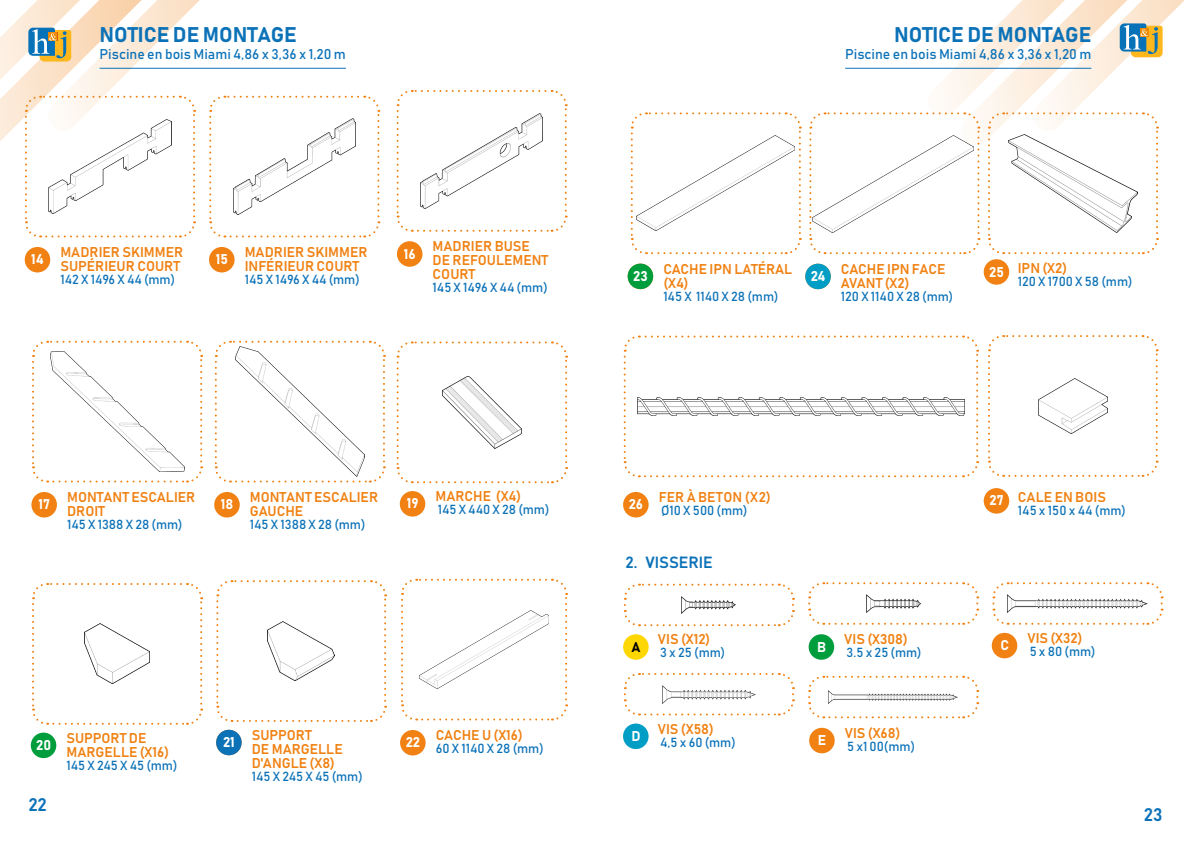
<style>
.page{position:relative;width:1191px;height:842px;background:#fff}
.page>*{position:absolute;margin:0;border:0;box-sizing:border-box;transform-origin:0 0}
.t1{font:21px "Bahnschrift";color:#0c72b8}
.t2{font:18px "Bahnschrift";color:#0c72b8}
.t3{font:16px "Bahnschrift";color:#0c72b8}
.t4{font:14px/14px "Bahnschrift";color:#f08112}
.t5{font:14px "Bahnschrift";color:#0c72b8}
.t6{font:14px "Bahnschrift";color:#fff}
.t7{font:14px "Bahnschrift";color:#000}
.t8{font:13px "Bahnschrift";color:#0c72b8}
</style>
<div class="page">
<svg style="left:809px;top:0;width:376px;height:255px"></svg>
<svg style="left:988px;top:335px;width:170px;height:142px"></svg>
<svg style="left:623px;top:335px;width:356px;height:143px"></svg>
<svg style="left:623px;top:583px;width:172px;height:44px"></svg>
<svg style="left:808px;top:582px;width:171px;height:43px"></svg>
<svg style="left:992px;top:582px;width:171px;height:43px"></svg>
<svg style="left:623px;top:673px;width:172px;height:43px"></svg>
<svg style="left:808px;top:675px;width:171px;height:44px"></svg>
<svg style="left:32px;top:340px;width:171px;height:143px"></svg>
<svg style="left:396px;top:90px;width:172px;height:142px"></svg>
<svg style="left:214px;top:340px;width:172px;height:143px"></svg>
<svg style="left:396px;top:341px;width:172px;height:143px"></svg>
<svg style="left:32px;top:583px;width:171px;height:142px"></svg>
<svg style="left:216px;top:580px;width:171px;height:142px"></svg>
<svg style="left:630px;top:112px;width:172px;height:143px"></svg>
<svg style="left:401px;top:578px;width:167px;height:143px"></svg>
<svg style="left:0;top:0;width:380px;height:238px"></svg>
<div style="left:983px;top:259px;width:26px;height:26px;background:#f08112;border-radius:50%"></div>
<div style="left:805px;top:264px;width:25px;height:25px;background:#009dc5;border-radius:50%"></div>
<div style="left:983px;top:488px;width:26px;height:26px;background:#f08112;border-radius:50%"></div>
<div style="left:623px;top:492px;width:25px;height:25px;background:#f08112;border-radius:50%"></div>
<div style="left:623px;top:634px;width:25px;height:26px;background:#ffd700;border-radius:50%"></div>
<div style="left:808px;top:634px;width:26px;height:26px;background:#009d3d;border-radius:50%"></div>
<div style="left:991px;top:633px;width:26px;height:25px;background:#f08112;border-radius:50%"></div>
<div style="left:623px;top:723px;width:25px;height:26px;background:#009dc5;border-radius:50%"></div>
<div style="left:809px;top:728px;width:25px;height:25px;background:#f08112;border-radius:50%"></div>
<div style="left:31px;top:492px;width:26px;height:25px;background:#f08112;border-radius:50%"></div>
<div style="left:397px;top:241px;width:25px;height:26px;background:#f08112;border-radius:50%"></div>
<div style="left:214px;top:492px;width:26px;height:25px;background:#f08112;border-radius:50%"></div>
<div style="left:400px;top:491px;width:25px;height:26px;background:#f08112;border-radius:50%"></div>
<div style="left:216px;top:730px;width:26px;height:25px;background:#0c72b8;border-radius:50%"></div>
<div style="left:31px;top:733px;width:25px;height:25px;background:#009d3d;border-radius:50%"></div>
<div style="left:627px;top:264px;width:26px;height:25px;background:#009d3d;border-radius:50%"></div>
<div style="left:400px;top:730px;width:25px;height:25px;background:#f08112;border-radius:50%"></div>
<div style="left:25px;top:247px;width:25px;height:25px;background:#f08112;border-radius:50%"></div>
<div style="left:209px;top:247px;width:25px;height:25px;background:#f08112;border-radius:50%"></div>
<h1 class="t1" style="left:100px;top:22px;width:199px">NOTICE DE MONTAGE</h1>
<p class="t5" style="left:100px;top:45px;width:248px">Piscine en bois Miami 4,86 x 3,36 x 1,20 m</p>
<h1 class="t1" style="left:894px;top:22px;width:199px">NOTICE DE MONTAGE</h1>
<p class="t5" style="left:845px;top:45px;width:248px">Piscine en bois Miami 4,86 x 3,36 x 1,20 m</p>
<p class="t6" style="left:31px;top:250px;width:14px">14</p>
<p class="t4" style="left:245px;top:245px;width:124px">MADRIER SKIMMER<br>INFÉRIEUR COURT</p>
<p class="t8" style="left:245px;top:271px;width:117px">145 X 1496 X 44 (mm)</p>
<p class="t4" style="left:60px;top:245px;width:124px">MADRIER SKIMMER<br>SUPÉRIEUR COURT</p>
<p class="t8" style="left:60px;top:271px;width:116px">142 X 1496 X 44 (mm)</p>
<p class="t6" style="left:216px;top:250px;width:14px">15</p>
<p class="t6" style="left:404px;top:245px;width:13px">16</p>
<p class="t4" style="left:432px;top:239px;width:117px">MADRIER BUSE<br>DE REFOULEMENT<br>COURT</p>
<p class="t8" style="left:432px;top:280px;width:117px">145 X 1496 X 44 (mm)</p>
<p class="t6" style="left:633px;top:267px;width:16px">23</p>
<p class="t4" style="left:663px;top:262px;width:130px">CACHE IPN LATÉRAL (X4)</p>
<p class="t8" style="left:663px;top:288px;width:117px">145 X 1140 X 28 (mm)</p>
<p class="t6" style="left:810px;top:267px;width:16px">2 43</p>
<p class="t4" style="left:841px;top:262px;width:106px">CACHE IPN FACE</p>
<p class="t6" style="left:989px;top:263px;width:16px">25</p>
<p class="t4" style="left:841px;top:276px;width:70px">AVANT (X2)</p>
<p class="t8" style="left:841px;top:288px;width:114px">120 X 1140 X 28 (mm)</p>
<p class="t4" style="left:1017px;top:261px;width:51px">IPN (X2)</p>
<p class="t8" style="left:1017px;top:273px;width:116px">120 X 1700 X 58 (mm)</p>
<p class="t6" style="left:38px;top:495px;width:13px">17</p>
<p class="t4" style="left:67px;top:490px;width:130px">MONTANT ESCALIER<br>DROIT</p>
<p class="t8" style="left:67px;top:516px;width:117px">145 X 1388 X 28 (mm)</p>
<p class="t6" style="left:221px;top:495px;width:14px">18</p>
<p class="t4" style="left:250px;top:490px;width:130px">MONTANT ESCALIER<br>GAUCHE</p>
<p class="t8" style="left:250px;top:516px;width:117px">145 X 1388 X 28 (mm)</p>
<p class="t6" style="left:407px;top:495px;width:13px">19</p>
<p class="t4" style="left:435px;top:489px;width:87px">MARCHE (X4)</p>
<p class="t8" style="left:438px;top:501px;width:113px">145 X 440 X 28 (mm)</p>
<p class="t6" style="left:629px;top:495px;width:16px">26</p>
<p class="t4" style="left:659px;top:490px;width:114px">FER À BETON (X2)</p>
<p class="t6" style="left:989px;top:492px;width:16px">27</p>
<p class="t8" style="left:661px;top:502px;width:88px">Ø10 X 500 (mm)</p>
<p class="t4" style="left:1017px;top:490px;width:90px">CALE EN BOIS</p>
<p class="t8" style="left:1017px;top:502px;width:110px">145 x 150 x 44 (mm)</p>
<p class="t3" style="left:625px;top:552px;width:89px">2. VISSERIE</p>
<p class="t7" style="left:631px;top:638px;width:11px">A</p>
<p class="t4" style="left:658px;top:632px;width:54px">VIS (X12)</p>
<p class="t8" style="left:660px;top:645px;width:67px">3 x 25 (mm)</p>
<p class="t6" style="left:817px;top:638px;width:11px">B</p>
<p class="t4" style="left:844px;top:632px;width:65px">VIS (X308)</p>
<p class="t8" style="left:846px;top:645px;width:77px">3.5 x 25 (mm)</p>
<p class="t6" style="left:1000px;top:636px;width:10px">C</p>
<p class="t4" style="left:1027px;top:631px;width:57px">VIS (X32)</p>
<p class="t8" style="left:1029px;top:643px;width:68px">5 x 80 (mm)</p>
<p class="t6" style="left:36px;top:736px;width:16px">20</p>
<p class="t4" style="left:66px;top:731px;width:104px">SUPPORT DE<br>MARGELLE (X16)</p>
<p class="t8" style="left:66px;top:757px;width:112px">145 X 245 X 45 (mm)</p>
<p class="t6" style="left:223px;top:733px;width:13px">21</p>
<p class="t4" style="left:252px;top:728px;width:92px">SUPPORT<br>DE MARGELLE<br>D'ANGLE (X8)</p>
<p class="t8" style="left:252px;top:768px;width:112px">145 X 245 X 45 (mm)</p>
<p class="t6" style="left:406px;top:733px;width:16px">22</p>
<p class="t4" style="left:436px;top:728px;width:89px">CACHE U (X16)</p>
<p class="t8" style="left:436px;top:740px;width:110px">60 X 1140 X 28 (mm)</p>
<p class="t4" style="left:658px;top:721px;width:58px">VIS (X58)</p>
<p class="t8" style="left:660px;top:734px;width:77px">4,5 x 60 (mm)</p>
<p class="t6" style="left:631px;top:727px;width:11px">D</p>
<p class="t4" style="left:845px;top:726px;width:57px">VIS (X68)</p>
<p class="t8" style="left:847px;top:738px;width:69px">5 x1 00(mm)</p>
<p class="t6" style="left:818px;top:731px;width:10px">E</p>
<p class="t2" style="left:28px;top:793px;width:20px">22</p>
<p class="t2" style="left:1143px;top:803px;width:20px">23</p>
</div>
